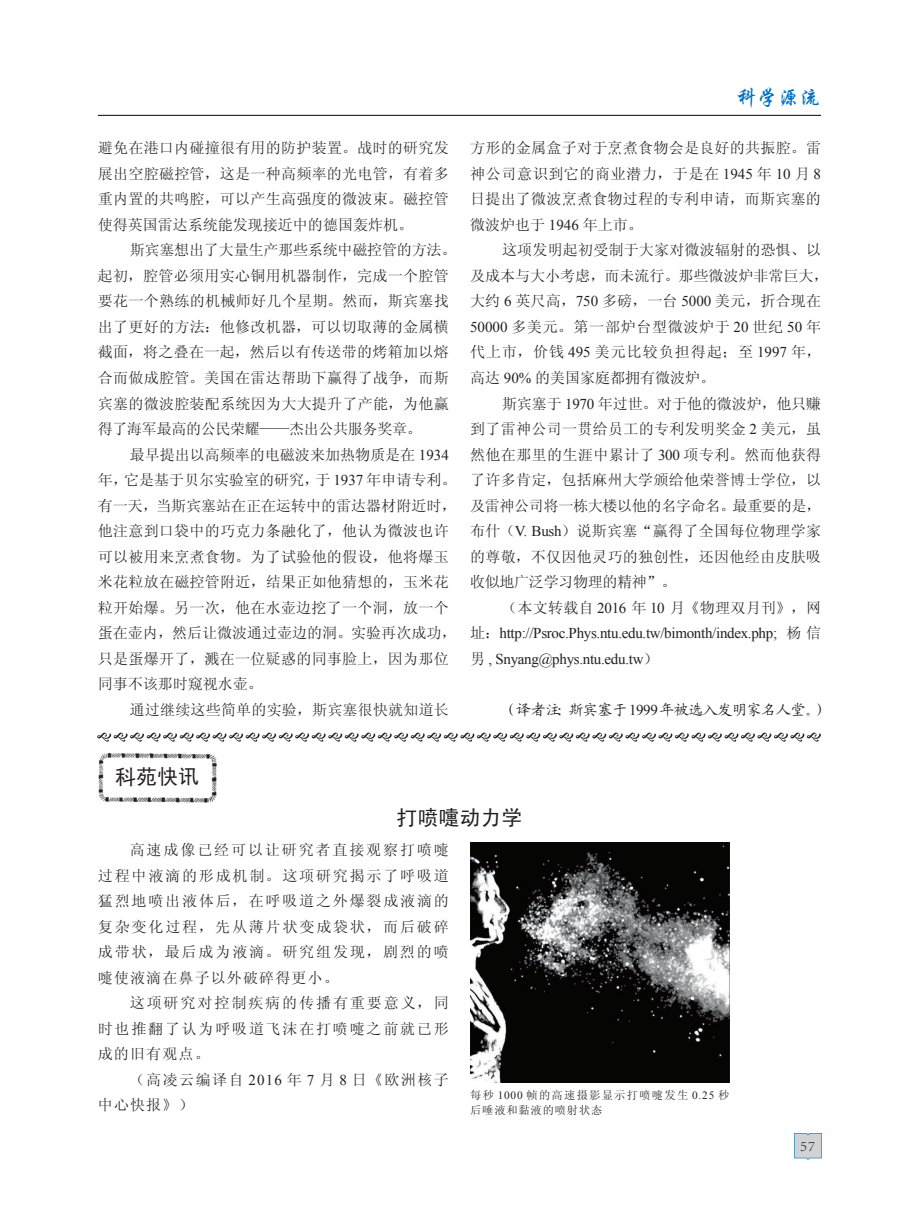
<style>
.page{position:relative;width:919px;height:1217px;background:#fff}
.page>*{position:absolute;margin:0;border:0;box-sizing:border-box;transform-origin:0 0}
.t1{font:21px "Sim Hei";color:#231f20}
.t2{font:21px "FZXKK GBK1 0";color:#0072bc}
.t3{font:15px/25.5px "Sim Sun";letter-spacing:.02em;color:#231f20;text-align:justify}
.t4{font:15px/25.5px "Times New Roman";letter-spacing:-.02em;color:#231f20}
.t5{font:15px/25.5px "Sim Sun";letter-spacing:.1em;color:#231f20}
.t6{font:15px "Kai Ti GB2312";letter-spacing:-.03em;color:#231f20}
.t7{font:300 15px "Adobe Song Std";color:#231f20}
.t8{font:11.25px/15px "Sim Sun";letter-spacing:.115em;color:#231f20}
.s1{font-family:"Times New Roman"}
.s2{font-family:"Sim Sun"}
</style>
<div class="page">
<hr style="left:98px;top:115px;width:723px;height:1px;background:#231f20">
<img style="left:794px;top:1133px;width:27px;height:26px">
<img style="left:98px;top:732px;width:722px;height:9px">
<img style="left:98px;top:753px;width:118px;height:49px">
<img style="left:470px;top:842px;width:259px;height:239px">
<p class="t3" style="left:98px;top:135px;width:352px">避免在港口内碰撞很有用的防护装置。战时的研究发展出空腔磁控管，这是一种高频率的光电管，有着多重内置的共鸣腔，可以产生高强度的微波束。磁控管使得英国雷达系统能发现接近中的德国轰炸机。</p>
<p class="t3" style="left:98px;top:237px;width:360px;text-align:left;text-indent:32px">斯宾塞想出了大量生产那些系统中磁控管的方法。起初，腔管必须用实心铜用机器制作，完成一个腔管要花一个熟练的机械师好几个星期。然而，斯宾塞找出了更好的方法：他修改机器，可以切取薄的金属横截面，将之叠在一起，然后以有传送带的烤箱加以熔合而做成腔管。美国在雷达帮助下赢得了战争，而斯宾塞的微波腔装配系统因为大大提升了产能，为他赢得了海军最高的公民荣耀——杰出公共服务奖章。</p>
<p class="t3" style="left:98px;top:441px;width:360px;text-align:left;text-indent:32px">最早提出以高频率的电磁波来加热物质是在 <span class="s1">1934</span>年，它是基于贝尔实验室的研究，于 <span class="s1">1937</span> 年申请专利。有一天，当斯宾塞站在正在运转中的雷达器材附近时，他注意到口袋中的巧克力条融化了，他认为微波也许可以被用来烹煮食物。为了试验他的假设，他将爆玉米花粒放在磁控管附近，结果正如他猜想的，玉米花粒开始爆。另一次，他在水壶边挖了一个洞，放一个蛋在壶内，然后让微波通过壶边的洞。实验再次成功，只是蛋爆开了，溅在一位疑惑的同事脸上，因为那位同事不该那时窥视水壶。</p>
<p class="t3" style="left:130px;top:696px;width:320px">通过继续这些简单的实验，斯宾塞很快就知道长</p>
<h1 class="t1" style="left:115px;top:766px;width:86px">科苑快讯</h1>
<h1 class="t2" style="left:736px;top:87px;width:85px">科学源流</h1>
<p class="t3" style="left:470px;top:135px;width:352px">方形的金属盒子对于烹煮食物会是良好的共振腔。雷神公司意识到它的商业潜力，于是在 <span class="s1">1945</span> 年 <span class="s1">10</span> 月 <span class="s1">8</span>日提出了微波烹煮食物过程的专利申请，而斯宾塞的微波炉也于 <span class="s1">1946</span> 年上市。</p>
<p class="t3" style="left:470px;top:237px;width:360px;text-align:left;text-indent:32px">这项发明起初受制于大家对微波辐射的恐惧、以及成本与大小考虑，而未流行。那些微波炉非常巨大，大约 <span class="s1">6</span> 英尺高，<span class="s1">750</span> 多磅，一台 <span class="s1">5000</span> 美元，折合现在<br><span class="s1">50000</span> 多美元。第一部炉台型微波炉于 <span class="s1">20</span> 世纪 <span class="s1">50</span> 年代上市，价钱 <span class="s1">495</span> 美元比较负担得起；至 <span class="s1">1997</span> 年，高达 <span class="s1">90%</span> 的美国家庭都拥有微波炉。</p>
<p class="t3" style="left:470px;top:390px;width:352px;text-indent:32px">斯宾塞于 <span class="s1">1970</span> 年过世。对于他的微波炉，他只赚到了雷神公司一贯给员工的专利发明奖金 <span class="s1">2</span> 美元，虽然他在那里的生涯中累计了 <span class="s1">300</span> 项专利。然而他获得了许多肯定，包括麻州大学颁给他荣誉博士学位，以及雷神公司将一栋大楼以他的名字命名。最重要的是，布什（<span class="s1">V. Bush</span>）说斯宾塞“赢得了全国每位物理学家的尊敬，不仅因他灵巧的独创性，还因他经由皮肤吸收似地广泛学习物理的精神”。</p>
<p class="t3" style="left:502px;top:594px;width:320px">（本文转载自 <span class="s1">2016</span> 年 <span class="s1">10</span> 月《物理双月刊》，网</p>
<p class="t4" style="left:470px;top:620px;width:352px"><span class="s2">址：</span>http://Psroc.Phys.ntu.edu.tw/bimonth/index.php; <span class="s2">杨信男</span> , Snyang@phys.ntu.edu.tw<span class="s2">）</span></p>
<p class="t6" style="left:502px;top:701px;width:328px">（译者注：斯宾塞于<span class="s1">1999</span>年被选入发明家名人堂。）</p>
<h1 class="t1" style="left:396px;top:807px;width:127px">打喷嚏动力学</h1>
<p class="t3" style="left:98px;top:836px;width:352px;text-indent:32px">高速成像已经可以让研究者直接观察打喷嚏过程中液滴的形成机制。这项研究揭示了呼吸道猛烈地喷出液体后，在呼吸道之外爆裂成液滴的复杂变化过程，先从薄片状变成袋状，而后破碎成带状，最后成为液滴。研究组发现，剧烈的喷嚏使液滴在鼻子以外破碎得更小。</p>
<p class="t3" style="left:98px;top:989px;width:352px;text-indent:32px">这项研究对控制疾病的传播有重要意义，同时也推翻了认为呼吸道飞沫在打喷嚏之前就已形成的旧有观点。</p>
<p class="t5" style="left:98px;top:1066px;width:352px;text-indent:32px">（高凌云编译自 <span class="s1">2016</span> 年 <span class="s1">7</span> 月 <span class="s1">8</span> 日《欧洲核子中心快报》）</p>
<p class="t8" style="left:470px;top:1087px;width:261px">每秒 <span class="s1">1000</span> 帧的高速摄影显示打喷嚏发生 <span class="s1">0.25</span> 秒后唾液和黏液的喷射状态</p>
<p class="t7" style="left:800px;top:1136px;width:16px">57</p>
</div>
